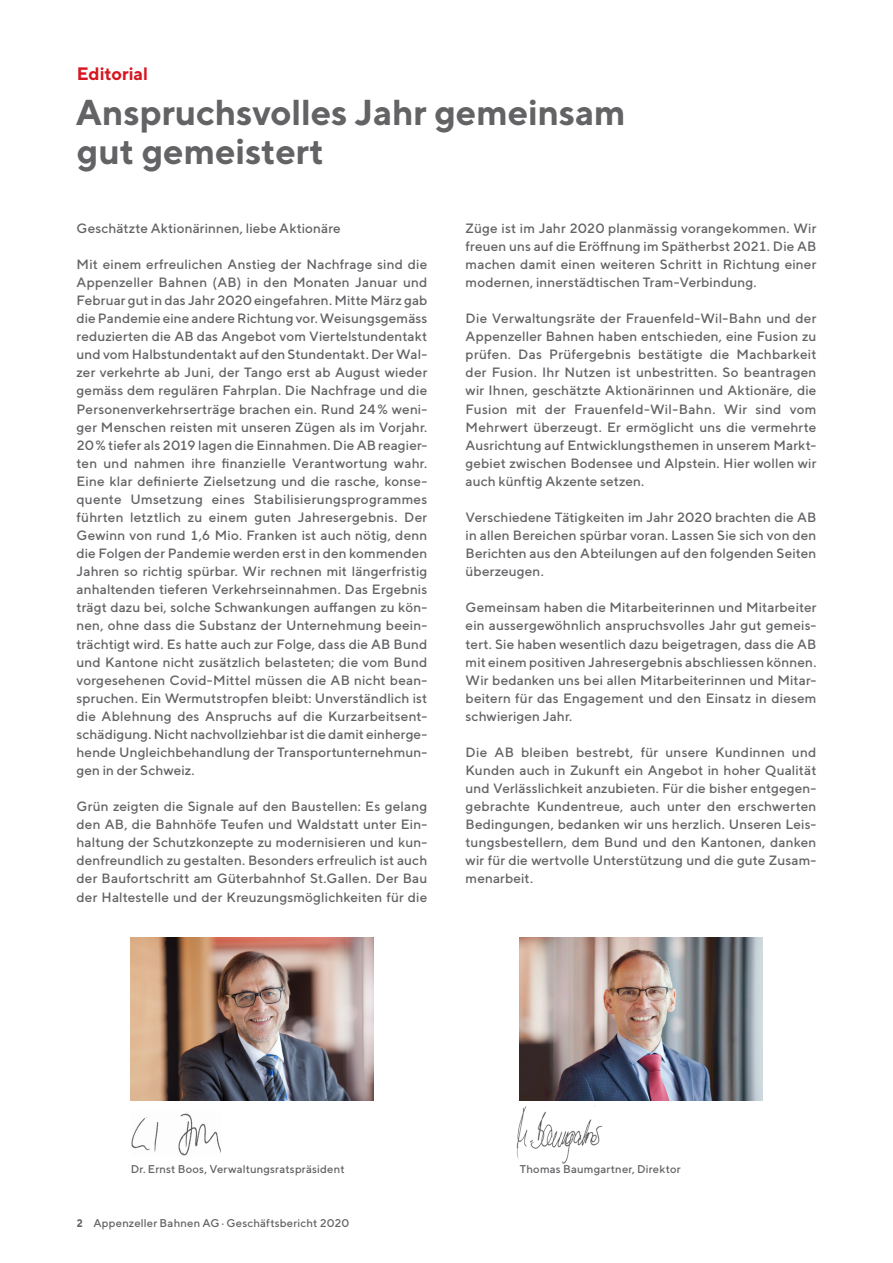
<style>
.page{position:relative;width:893px;height:1263px;background:#fff}
.page>*{position:absolute;margin:0;border:0;box-sizing:border-box;transform-origin:0 0}
.Haupttitel{font:700 36px/39px "TT Norms";letter-spacing:-.005em;color:#636366}
.Kolumnentitel{font:700 18px "TT Norms";letter-spacing:-.005em;color:#d7171f}
.Text{font:500 13.5px/18px "TT Norms";letter-spacing:.01em;color:#636366;text-align:justify}
.Autor_neu{font:500 11.25px "TT Norms";letter-spacing:.015em;color:#636366}
.s1{font-weight:700;font-size:10.95px}
</style>
<div class="page">
<img style="left:131px;top:938px;width:242px;height:162px">
<img style="left:516px;top:1105px;width:87px;height:58px">
<img style="left:520px;top:938px;width:242px;height:162px">
<img style="left:131px;top:1113px;width:89px;height:43px">
<p class="Kolumnentitel" style="left:77px;top:62px;width:73px">Editorial</p>
<p class="Haupttitel" style="left:76px;top:92px;width:551px">Anspruchsvolles Jahr gemeinsam gut gemeistert</p>
<p class="Text" style="left:77px;top:219px;width:266px">Geschätzte Aktionärinnen, liebe Aktionäre</p>
<p class="Text" style="left:77px;top:255px;width:352px">Mit einem erfreulichen Anstieg der Nachfrage sind die Appenzeller Bahnen (AB) in den Monaten Januar und Februar gut in das Jahr 2020 eingefahren. Mitte März gab die Pandemie eine andere Richtung vor. Weisungsgemäss reduzierten die AB das Angebot vom Viertelstundentakt und vom Halbstundentakt auf den Stundentakt. Der Wal&shy;zer verkehrte ab Juni, der Tango erst ab August wieder gemäss dem regulären Fahrplan. Die Nachfrage und die Personenverkehrserträge brachen ein. Rund 24% weni&shy;ger Menschen reisten mit unseren Zügen als im Vorjahr.<br>20% tiefer als 2019 lagen die Einnahmen. Die AB reagier&shy;ten und nahmen ihre finanzielle Verantwortung wahr.<br>Eine klar definierte Zielsetzung und die rasche, konse&shy;quente Umsetzung eines Stabilisierungsprogrammes führten letztlich zu einem guten Jahresergebnis. Der Gewinn von rund 1,6 Mio. Franken ist auch nötig, denn die Folgen der Pandemie werden erst in den kommenden Jahren so richtig spürbar. Wir rechnen mit längerfristig anhaltenden tieferen Verkehrseinnahmen. Das Ergebnis trägt dazu bei, solche Schwankungen auffangen zu kön&shy;nen, ohne dass die Substanz der Unternehmung beein&shy;trächtigt wird. Es hatte auch zur Folge, dass die AB Bund und Kantone nicht zusätzlich belasteten; die vom Bund vorgesehenen Covid-Mittel müssen die AB nicht bean&shy;spruchen. Ein Wermutstropfen bleibt: Unverständlich ist die Ablehnung des Anspruchs auf die Kurzarbeitsent&shy;schädigung. Nicht nachvollziehbar ist die damit einherge&shy;hende Ungleichbehandlung der Transportunternehmun&shy;gen in der Schweiz.</p>
<p class="Text" style="left:77px;top:797px;width:352px">Grün zeigten die Signale auf den Baustellen: Es gelang den AB, die Bahnhöfe Teufen und Waldstatt unter Ein&shy;haltung der Schutzkonzepte zu modernisieren und kun&shy;denfreundlich zu gestalten. Besonders erfreulich ist auch der Baufortschritt am Güterbahnhof St.Gallen. Der Bau der Haltestelle und der Kreuzungsmöglichkeiten für die</p>
<p class="Text" style="left:466px;top:219px;width:352px">Züge ist im Jahr 2020 planmässig vorangekommen. Wir freuen uns auf die Eröffnung im Spätherbst 2021. Die AB machen damit einen weiteren Schritt in Richtung einer modernen, innerstädtischen Tram-Verbindung.</p>
<p class="Text" style="left:466px;top:309px;width:352px">Die Verwaltungsräte der Frauenfeld-Wil-Bahn und der Appenzeller Bahnen haben entschieden, eine Fusion zu prüfen. Das Prüfergebnis bestätigte die Machbarkeit der Fusion. Ihr Nutzen ist unbestritten. So beantragen wir Ihnen, geschätzte Aktionärinnen und Aktionäre, die Fusion mit der Frauenfeld-Wil-Bahn. Wir sind vom Mehrwert überzeugt. Er ermöglicht uns die vermehrte Ausrichtung auf Entwicklungsthemen in unserem Markt&shy;gebiet zwischen Bodensee und Alpstein. Hier wollen wir auch künftig Akzente setzen.</p>
<p class="Text" style="left:466px;top:508px;width:352px">Verschiedene Tätigkeiten im Jahr 2020 brachten die AB in allen Bereichen spürbar voran. Lassen Sie sich von den Berichten aus den Abteilungen auf den folgenden Seiten überzeugen.</p>
<p class="Text" style="left:466px;top:598px;width:352px">Gemeinsam haben die Mitarbeiterinnen und Mitarbeiter ein aussergewöhnlich anspruchsvolles Jahr gut gemeis&shy;tert. Sie haben wesentlich dazu beigetragen, dass die AB mit einem positiven Jahresergebnis abschliessen können.<br>Wir bedanken uns bei allen Mitarbeiterinnen und Mitar&shy;beitern für das Engagement und den Einsatz in diesem schwierigen Jahr.</p>
<p class="Text" style="left:466px;top:743px;width:352px">Die AB bleiben bestrebt, für unsere Kundinnen und Kunden auch in Zukunft ein Angebot in hoher Qualität und Verlässlichkeit anzubieten. Für die bisher entgegen&shy;gebrachte Kundentreue, auch unter den erschwerten Bedingungen, bedanken wir uns herzlich. Unseren Leis&shy;tungsbestellern, dem Bund und den Kantonen, danken wir für die wertvolle Unterstützung und die gute Zusam&shy;menarbeit.</p>
<p class="Autor_neu" style="left:131px;top:1162px;width:215px">Dr. Ernst Boos, Verwaltungsratspräsident</p>
<p class="Autor_neu" style="left:520px;top:1162px;width:162px">Thomas Baumgartner, Direktor</p>
<p class="Autor_neu" style="left:77px;top:1216px;width:274px"><span class="s1">2</span> Appenzeller Bahnen AG · Geschäftsbericht 2020</p>
</div>
